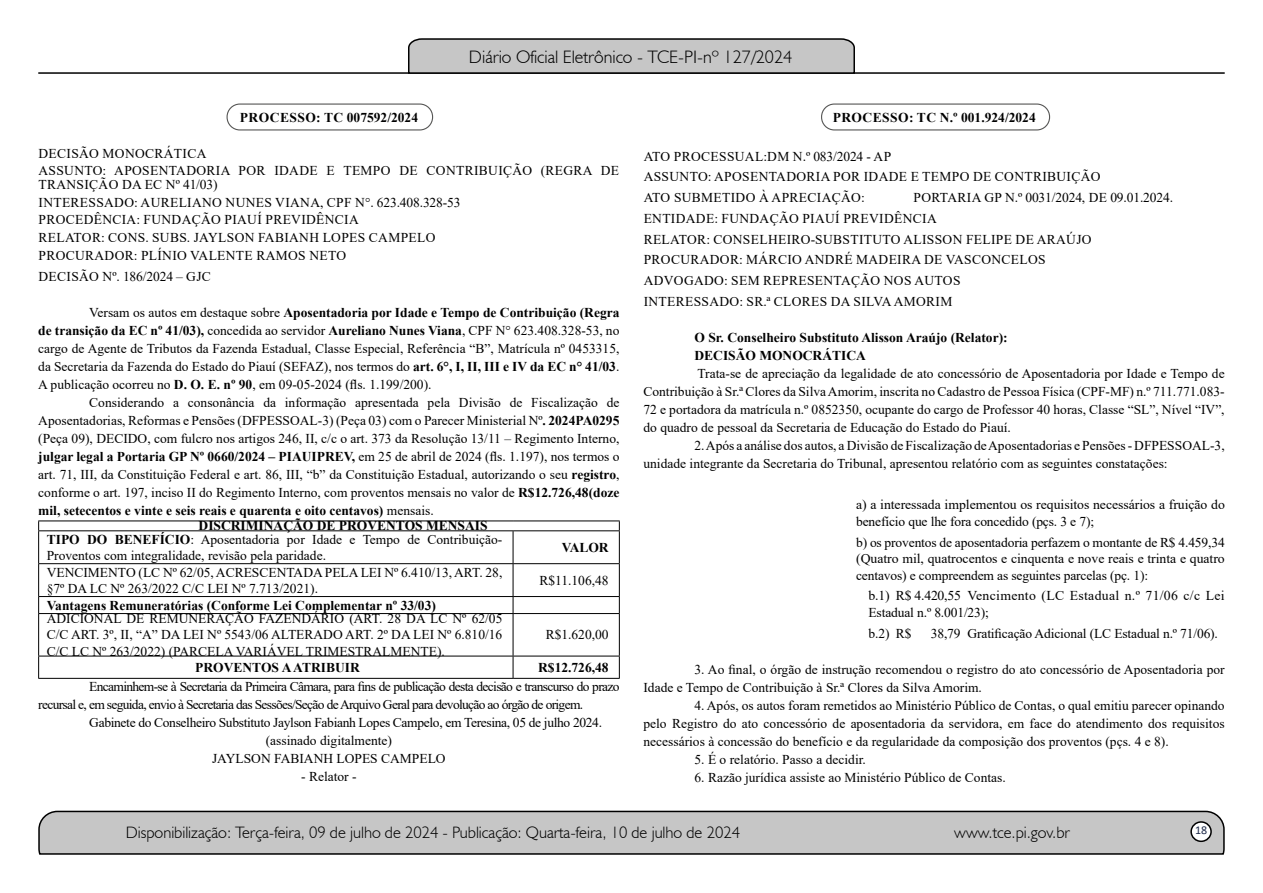
<style>
.page{position:relative;width:1263px;height:893px;background:#fff}
.page>*{position:absolute;margin:0;border:0;box-sizing:border-box;transform-origin:0 0}
.t1{font:300 18px "Humanist 521 BT";color:#000}
.t2{font:300 16.5px "Humanist 521 BT";color:#000}
.t3{font:13.5px/18px "Times New Roman";color:#000;text-align:justify}
.t4{font:13.5px/20.7px "Times New Roman";letter-spacing:.025em;color:#000}
.t5{font:700 13.5px/13.4px "Times New Roman";color:#000}
.t6{font:13.5px/18px "Times New Roman";letter-spacing:-.05em;color:#000}
.t7{font:13.5px "Times New Roman";letter-spacing:-.025em;color:#000}
.t8{font:13.5px/16.5px "Times New Roman";letter-spacing:.02em;color:#000}
.t9{font:700 13.5px "Times New Roman";letter-spacing:.035em;color:#000}
.t10{font:700 13.5px "Times New Roman";letter-spacing:.02em;color:#000}
.t11{font:12px "Calibri";color:#212d4c}
.s1{font-weight:700}
.s2{font-weight:400}
</style>
<div class="page">
<svg style="left:38px;top:810px;width:1187px;height:45px;background:#b9b9b9"></svg>
<div style="left:1191px;top:822px;width:20px;height:19px;background:#fff;border-radius:50%"></div>
<div style="left:1190px;top:821px;width:22px;height:21px;border:2px solid #000;border-radius:50%"></div>
<hr style="left:38px;top:72px;width:1187px;height:2px;background:#000">
<svg style="left:407px;top:38px;width:449px;height:36px;background:#b4b4b4"></svg>
<hr style="left:38px;top:521px;width:475px;height:1px;background:#000">
<hr style="left:513px;top:521px;width:107px;height:1px;background:#000">
<hr style="left:38px;top:530px;width:475px;height:1px;background:#000">
<hr style="left:513px;top:530px;width:107px;height:1px;background:#000">
<hr style="left:38px;top:563px;width:475px;height:1px;background:#000">
<hr style="left:513px;top:563px;width:107px;height:1px;background:#000">
<hr style="left:38px;top:596px;width:475px;height:1px;background:#000">
<hr style="left:513px;top:596px;width:107px;height:1px;background:#000">
<hr style="left:38px;top:613px;width:475px;height:1px;background:#000">
<hr style="left:513px;top:613px;width:107px;height:1px;background:#000">
<hr style="left:38px;top:656px;width:475px;height:1px;background:#000">
<hr style="left:513px;top:656px;width:107px;height:1px;background:#000">
<hr style="left:38px;top:678px;width:475px;height:1px;background:#000">
<hr style="left:513px;top:678px;width:107px;height:1px;background:#000">
<hr style="left:38px;top:531px;width:1px;height:32px;background:#000">
<hr style="left:38px;top:564px;width:1px;height:32px;background:#000">
<svg style="left:38px;top:597px;width:1px;height:16px"></svg>
<hr style="left:38px;top:614px;width:1px;height:42px;background:#000">
<svg style="left:38px;top:656px;width:1px;height:22px"></svg>
<hr style="left:513px;top:531px;width:1px;height:32px;background:#000">
<hr style="left:619px;top:531px;width:1px;height:32px;background:#000">
<hr style="left:513px;top:564px;width:1px;height:32px;background:#000">
<hr style="left:619px;top:564px;width:1px;height:32px;background:#000">
<svg style="left:513px;top:597px;width:1px;height:16px"></svg>
<svg style="left:619px;top:597px;width:1px;height:16px"></svg>
<hr style="left:513px;top:614px;width:1px;height:42px;background:#000">
<hr style="left:619px;top:614px;width:1px;height:42px;background:#000">
<svg style="left:513px;top:656px;width:1px;height:22px"></svg>
<svg style="left:619px;top:656px;width:1px;height:22px"></svg>
<div style="left:226px;top:104px;width:207px;height:27px;border:1px solid #575756;border-radius:13px"></div>
<div style="left:821px;top:104px;width:229px;height:27px;border:1px solid #575756;border-radius:13px"></div>
<h1 class="t1" style="left:469px;top:46px;width:325px">Diário Oficial Eletrônico - TCE-PI-nº 127/2024</h1>
<p class="t10" style="left:240px;top:107px;width:180px">PROCESSO: TC 007592/2024</p>
<p class="t4" style="left:39px;top:144px;width:582px;line-height:17.7px">DECISÃO MONOCRÁTICA<br>ASSUNTO: APOSENTADORIA POR IDADE E TEMPO DE CONTRIBUIÇÃO (REGRA DE</p>
<p class="t4" style="left:39px;top:175px;width:424px;line-height:17.7px">TRANSIÇÃO DA EC Nº 41/03)<br>INTERESSADO: AURELIANO NUNES VIANA, CPF N°. 623.408.328-53<br>PROCEDÊNCIA: FUNDAÇÃO PIAUÍ PREVIDÊNCIA<br>RELATOR: CONS. SUBS. JAYLSON FABIANH LOPES CAMPELO PROCURADOR: PLÍNIO VALENTE RAMOS NETO</p>
<p class="t4" style="left:39px;top:265px;width:174px">DECISÃO Nº. 186/2024 – GJC</p>
<p class="t3" style="left:38px;top:303px;width:583px;text-indent:51px">Versam os autos em destaque sobre <span class="s1">Aposentadoria por Idade e Tempo de Contribuição (Regra de transição da EC nº 41/03),</span> concedida ao servidor <span class="s1">Aureliano Nunes Viana</span>, CPF N° 623.408.328-53, no cargo de Agente de Tributos da Fazenda Estadual, Classe Especial, Referência “B”, Matrícula nº 0453315, da Secretaria da Fazenda do Estado do Piauí (SEFAZ), nos termos do <span class="s1">art. 6°, I, II, III e IV da EC n° 41/03</span>.<br>A publicação ocorreu no <span class="s1">D. O. E. nº 90</span>, em 09-05-2024 (fls. 1.199/200).</p>
<p class="t3" style="left:38px;top:393px;width:583px;text-indent:51px">Considerando a consonância da informação apresentada pela Divisão de Fiscalização de Aposentadorias, Reformas e Pensões (DFPESSOAL-3) (Peça 03) com o Parecer Ministerial Nº<span class="s1">. 2024PA0295 </span>(Peça 09), DECIDO, com fulcro nos artigos 246, II, c/c o art. 373 da Resolução 13/11 – Regimento Interno, <span class="s1">julgar legal a Portaria GP Nº 0660/2024 – PIAUIPREV,</span> em 25 de abril de 2024 (fls. 1.197), nos termos o art. 71, III, da Constituição Federal e art. 86, III, “b” da Constituição Estadual, autorizando o seu <span class="s1">registro</span>, conforme o art. 197, inciso II do Regimento Interno, com proventos mensais no valor de <span class="s1">R$12.726,48(doze mil, setecentos e vinte e seis reais e quarenta e oito centavos)</span> mensais.</p>
<p class="t5" style="left:47px;top:519px;width:457px;text-indent:152px">DISCRIMINAÇÃO DE PROVENTOS MENSAIS<br>TIPO DO BENEFÍCIO<span class="s2">: Aposentadoria por Idade e Tempo de Contribuição-</span></p>
<p class="t3" style="left:47px;top:546px;width:281px">Proventos com integralidade, revisão pela paridade.</p>
<p class="t5" style="left:562px;top:540px;width:49px">VALOR</p>
<p class="t3" style="left:47px;top:564px;width:457px;line-height:16.2px">VENCIMENTO (LC Nº 62/05, ACRESCENTADA PELA LEI Nº 6.410/13, ART. 28, §7º DA LC Nº 263/2022 C/C LEI Nº 7.713/2021).</p>
<p class="t3" style="left:539px;top:571px;width:71px">R$11.106,48</p>
<p class="t5" style="left:47px;top:598px;width:391px">Vantagens Remuneratórias (Conforme Lei Complementar nº 33/03)</p>
<p class="t3" style="left:47px;top:610px;width:457px;line-height:16.2px">ADICIONAL DE REMUNERAÇÃO FAZENDÁRIO (ART. 28 DA LC Nº 62/05<br>C/C ART. 3º, II, “A” DA LEI Nº 5543/06 ALTERADO ART. 2º DA LEI Nº 6.810/16<br>C/C LC Nº 263/2022) (PARCELA VARIÁVEL TRIMESTRALMENTE).</p>
<p class="t3" style="left:546px;top:625px;width:65px">R$1.620,00</p>
<p class="t5" style="left:195px;top:660px;width:166px">PROVENTOS A ATRIBUIR</p>
<p class="t5" style="left:538px;top:660px;width:72px">R$12.726,48</p>
<p class="t6" style="left:38px;top:677px;width:583px;text-indent:51px">Encaminhem-se à Secretaria da Primeira Câmara, para fins de publicação desta decisão e transcurso do prazo recursal e, em seguida, envio à Secretaria das Sessões/Seção de Arquivo Geral para devolução ao órgão de origem.</p>
<p class="t7" style="left:89px;top:713px;width:514px">Gabinete do Conselheiro Substituto Jaylson Fabianh Lopes Campelo, em Teresina, 05 de julho 2024.</p>
<p class="t3" style="left:266px;top:731px;width:128px">(assinado digitalmente)</p>
<p class="t3" style="left:212px;top:749px;width:235px">JAYLSON FABIANH LOPES CAMPELO</p>
<p class="t3" style="left:301px;top:767px;width:57px">- Relator -</p>
<p class="t9" style="left:833px;top:107px;width:205px">PROCESSO: TC N.º 001.924/2024</p>
<p class="t4" style="left:644px;top:145px;width:458px">ATO PROCESSUAL:DM N.º 083/2024 - AP<br>ASSUNTO: APOSENTADORIA POR IDADE E TEMPO DE CONTRIBUIÇÃO<br>ATO SUBMETIDO À APRECIAÇÃO:</p>
<p class="t4" style="left:644px;top:187px;width:531px;text-indent:270px">PORTARIA GP N.º 0031/2024, DE 09.01.2024.<br>ENTIDADE: FUNDAÇÃO PIAUÍ PREVIDÊNCIA<br>RELATOR: CONSELHEIRO-SUBSTITUTO ALISSON FELIPE DE ARAÚJO PROCURADOR: MÁRCIO ANDRÉ MADEIRA DE VASCONCELOS<br>ADVOGADO: SEM REPRESENTAÇÃO NOS AUTOS<br>INTERESSADO: SR.ª CLORES DA SILVA AMORIM</p>
<p class="t5" style="left:694px;top:328px;width:315px;line-height:18px">O Sr. Conselheiro Substituto Alisson Araújo (Relator):<br>DECISÃO MONOCRÁTICA</p>
<p class="t3" style="left:643px;top:364px;width:583px;text-indent:54px">Trata-se de apreciação da legalidade de ato concessório de Aposentadoria por Idade e Tempo de Contribuição à Sr.ª Clores da Silva Amorim, inscrita no Cadastro de Pessoa Física (CPF-MF) n.º 711.771.083- 72 e portadora da matrícula n.º 0852350, ocupante do cargo de Professor 40 horas, Classe “SL”, Nível “IV”, do quadro de pessoal da Secretaria de Educação do Estado do Piauí.</p>
<p class="t3" style="left:643px;top:436px;width:583px;text-indent:51px">2. Após a análise dos autos, a Divisão de Fiscalização de Aposentadorias e Pensões - DFPESSOAL-3, unidade integrante da Secretaria do Tribunal, apresentou relatório com as seguintes constatações:</p>
<p class="t3" style="left:856px;top:496px;width:370px;line-height:16.5px">a) a interessada implementou os requisitos necessários a fruição do benefício que lhe fora concedido (pçs. 3 e 7);</p>
<p class="t3" style="left:856px;top:533px;width:370px;line-height:16.5px">b) os proventos de aposentadoria perfazem o montante de R$ 4.459,34 (Quatro mil, quatrocentos e cinquenta e nove reais e trinta e quatro centavos) e compreendem as seguintes parcelas (pç. 1):</p>
<p class="t8" style="left:868px;top:587px;width:358px">b.1) R$ 4.420,55 Vencimento (LC Estadual n.º 71/06 c/c Lei<br>Estadual n.º 8.001/23);</p>
<p class="t3" style="left:868px;top:624px;width:44px">b.2) R$</p>
<p class="t3" style="left:931px;top:624px;width:289px">38,79 Gratificação Adicional (LC Estadual n.º 71/06).</p>
<p class="t3" style="left:643px;top:660px;width:583px;text-indent:51px">3. Ao final, o órgão de instrução recomendou o registro do ato concessório de Aposentadoria por<br>Idade e Tempo de Contribuição à Sr.ª Clores da Silva Amorim.</p>
<p class="t3" style="left:643px;top:696px;width:583px;text-indent:51px">4. Após, os autos foram remetidos ao Ministério Público de Contas, o qual emitiu parecer opinando pelo Registro do ato concessório de aposentadoria da servidora, em face do atendimento dos requisitos necessários à concessão do benefício e da regularidade da composição dos proventos (pçs. 4 e 8).</p>
<p class="t3" style="left:694px;top:750px;width:173px">5. É o relatório. Passo a decidir.</p>
<p class="t3" style="left:694px;top:768px;width:313px">6. Razão jurídica assiste ao Ministério Público de Contas.</p>
<p class="t2" style="left:126px;top:822px;width:616px">Disponibilização: Terça-feira, 09 de julho de 2024 - Publicação: Quarta-feira, 10 de julho de 2024</p>
<p class="t2" style="left:954px;top:822px;width:117px">www.tce.pi.gov.br</p>
<p class="t11" style="left:1195px;top:821px;width:14px">18</p>
</div>
